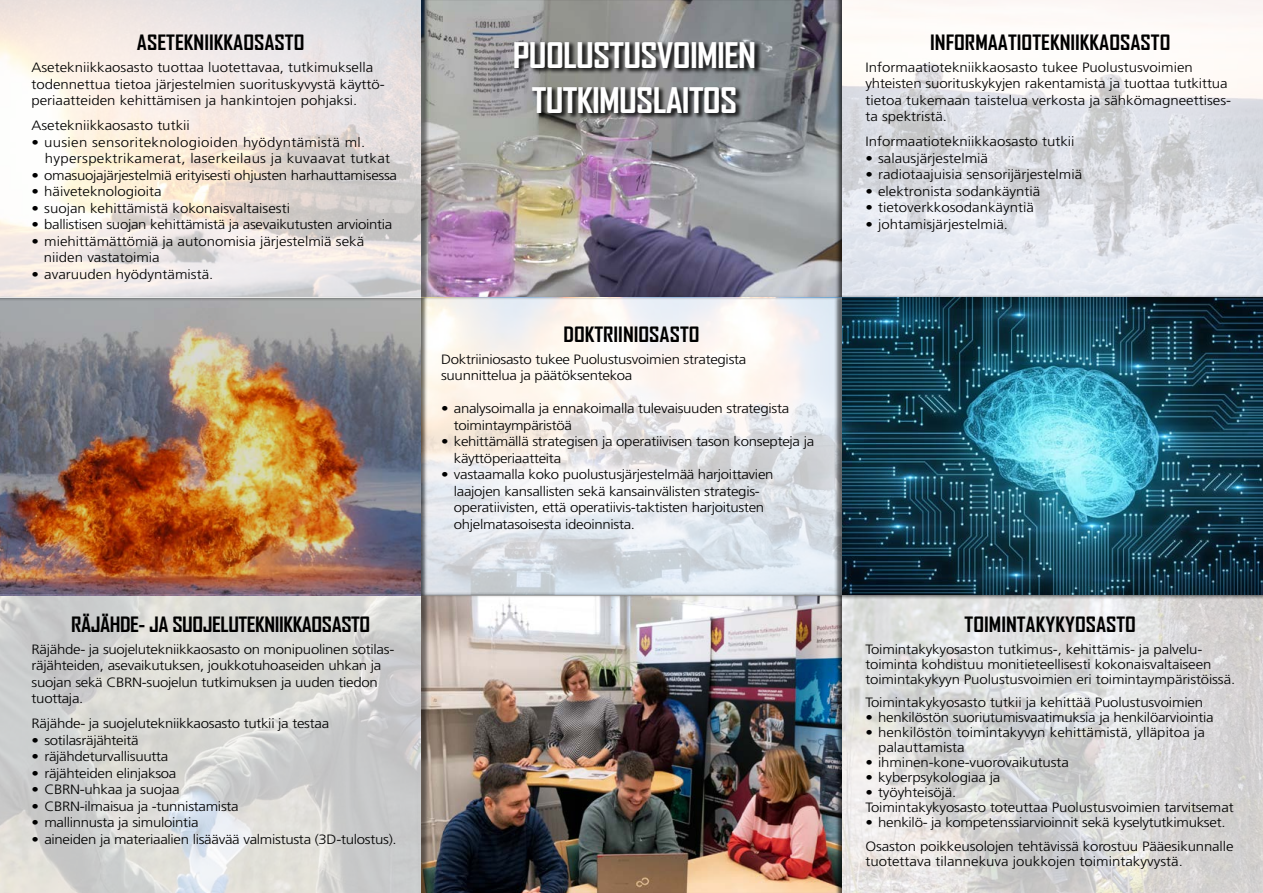
<style>
.page{position:relative;width:1263px;height:893px;background:#fff}
.page>*{position:absolute;margin:0;border:0;box-sizing:border-box;transform-origin:0 0}
.t1{font:700 33.75px/45px "Agency FB";letter-spacing:-.02em;color:#fff;text-align:center;scale:1.11 1}
.t2{font:700 20.25px "Agency FB";color:#000;scale:1.11 1}
.t3{font:700 20.25px "Agency FB";letter-spacing:-.02em;color:#000;scale:1.11 1}
.t4{font:300 13.5px/16.5px "Frutiger LT";letter-spacing:-.01em;color:#000;scale:1.11 1}
.t5{font:300 13.5px/16.5px "Frutiger LT";letter-spacing:.02em;color:#000;scale:1.11 1}
</style>
<div class="page">
<div style="left:408px;top:0;width:448px;height:300px;background:#000;opacity:.62"></div>
<div style="left:409px;top:585px;width:446px;height:308px;background:#000;opacity:.63"></div>
<svg style="left:842px;top:599px;width:421px;height:294px;background:#dbdbda"></svg>
<div style="left:0;top:592px;width:429px;height:301px;background:#000;opacity:.63"></div>
<svg style="left:0;top:595px;width:421px;height:298px;background:#d4d4d3"></svg>
<img style="left:0;top:301px;width:408px;height:293px">
<div style="left:514px;top:41px;width:248px;height:78px;background:#000;opacity:.75"></div>
<div style="left:0;top:0;width:429px;height:301px;background:#000;opacity:.63"></div>
<svg style="left:0;top:0;width:421px;height:298px;background:#ece5e1"></svg>
<div style="left:408px;top:288px;width:447px;height:309px;background:#000;opacity:.75"></div>
<svg style="left:842px;top:0;width:421px;height:295px"></svg>
<div style="left:834px;top:295px;width:429px;height:304px;background:#000;opacity:.54"></div>
<h2 class="t2" style="left:137px;top:30px;width:152px">ASETEKNIIKKAOSASTO</h2>
<p class="t4" style="left:31px;top:59px;width:320px">Asetekniikkaosasto tuottaa luotettavaa, tutkimuksella todennettua tietoa järjestelmien suorituskyvystä käyttö&shy;periaatteiden kehittämisen ja hankintojen pohjaksi.</p>
<p class="t4" style="left:31px;top:117px;width:144px">Asetekniikkaosasto tutkii</p>
<p class="t5" style="left:45px;top:134px;width:313px;text-indent:-13px">• uusien sensoriteknologioiden hyödyntämistä ml. hyperspektrikamerat, laserkeilaus ja kuvaavat tutkat</p>
<p class="t4" style="left:31px;top:167px;width:331px">• omasuojajärjestelmiä erityisesti ohjusten harhauttamisessa</p>
<p class="t4" style="left:31px;top:183px;width:119px">• häiveteknologioita</p>
<p class="t4" style="left:31px;top:200px;width:234px">• suojan kehittämistä kokonaisvaltaisesti</p>
<p class="t4" style="left:31px;top:216px;width:327px">• ballistisen suojan kehittämistä ja asevaikutusten arviointia</p>
<p class="t4" style="left:44px;top:233px;width:290px;text-indent:-13px">• miehittämättömiä ja autonomisia järjestelmiä sekä niiden vastatoimia</p>
<p class="t4" style="left:31px;top:266px;width:165px">• avaruuden hyödyntämistä.</p>
<h2 class="t3" style="left:71px;top:612px;width:271px">RÄJÄHDE- JA SUOJELUTEKNIIKKAOSASTO</h2>
<p class="t4" style="left:32px;top:641px;width:328px">Räjähde- ja suojelutekniikkaosasto on monipuolinen sotilas&shy;räjähteiden, asevaikutuksen, joukkotuhoaseiden uhkan ja suojan sekä CBRN-suojelun tutkimuksen ja uuden tiedon tuottaja.</p>
<p class="t4" style="left:32px;top:716px;width:270px">Räjähde- ja suojelutekniikkaosasto tutkii ja testaa</p>
<p class="t4" style="left:32px;top:732px;width:98px">• sotilasräjähteitä</p>
<p class="t4" style="left:32px;top:749px;width:125px">• räjähdeturvallisuutta</p>
<p class="t4" style="left:32px;top:765px;width:132px">• räjähteiden elinjaksoa</p>
<p class="t4" style="left:32px;top:782px;width:135px">• CBRN-uhkaa ja suojaa</p>
<p class="t4" style="left:32px;top:798px;width:188px">• CBRN-ilmaisua ja -tunnistamista</p>
<p class="t4" style="left:32px;top:815px;width:152px">• mallinnusta ja simulointia</p>
<p class="t4" style="left:32px;top:831px;width:330px">• aineiden ja materiaalien lisäävää valmistusta (3D-tulostus).</p>
<h1 class="t1" style="left:513px;top:32px;width:221px">PUOLUSTUSVOIMIEN<br>TUTKIMUSLAITOS</h1>
<h2 class="t2" style="left:563px;top:322px;width:124px">DOKTRIINIOSASTO</h2>
<p class="t4" style="left:441px;top:351px;width:277px">Doktriiniosasto tukee Puolustusvoimien strategista suunnittelua ja päätöksentekoa</p>
<p class="t4" style="left:454px;top:400px;width:304px;text-indent:-13px">• analysoimalla ja ennakoimalla tulevaisuuden strategista toimintaympäristöä</p>
<p class="t4" style="left:454px;top:433px;width:326px;text-indent:-13px">• kehittämällä strategisen ja operatiivisen tason konsepteja ja käyttöperiaatteita</p>
<p class="t4" style="left:454px;top:466px;width:290px;text-indent:-13px">• vastaamalla koko puolustusjärjestelmää harjoittavien laajojen kansallisten sekä kansainvälisten strategis&shy;operatiivisten, että operatiivis-taktisten harjoitusten ohjelmatasoisesta ideoinnista.</p>
<h2 class="t2" style="left:930px;top:30px;width:218px">INFORMAATIOTEKNIIKKAOSASTO</h2>
<p class="t4" style="left:865px;top:59px;width:331px">Informaatiotekniikkaosasto tukee Puolustusvoimien yhteisten suorituskykyjen rakentamista ja tuottaa tutkittua tietoa tukemaan taistelua verkosta ja sähkömagneettises&shy;ta spektristä.</p>
<p class="t4" style="left:865px;top:133px;width:190px">Informaatiotekniikkaosasto tutkii</p>
<p class="t4" style="left:865px;top:150px;width:112px">• salausjärjestelmiä</p>
<p class="t4" style="left:865px;top:166px;width:197px">• radiotaajuisia sensorijärjestelmiä</p>
<p class="t4" style="left:865px;top:183px;width:159px">• elektronista sodankäyntiä</p>
<p class="t4" style="left:865px;top:199px;width:153px">• tietoverkkosodankäyntiä</p>
<p class="t4" style="left:865px;top:216px;width:130px">• johtamisjärjestelmiä.</p>
<h2 class="t2" style="left:965px;top:612px;width:156px">TOIMINTAKYKYOSASTO</h2>
<p class="t4" style="left:865px;top:642px;width:335px;line-height:15px">Toimintakykyosaston tutkimus-, kehittämis- ja palvelu&shy;toiminta kohdistuu monitieteellisesti kokonaisvaltaiseen toimintakykyyn Puolustusvoimien eri toimintaympäristöissä.</p>
<p class="t4" style="left:865px;top:695px;width:306px">Toimintakykyosasto tutkii ja kehittää Puolustusvoimien</p>
<p class="t4" style="left:865px;top:710px;width:315px">• henkilöstön suoriutumisvaatimuksia ja henkilöarviointia</p>
<p class="t4" style="left:878px;top:725px;width:296px;line-height:15px;text-indent:-13px">• henkilöstön toimintakyvyn kehittämistä, ylläpitoa ja palauttamista</p>
<p class="t4" style="left:865px;top:755px;width:185px">• ihminen-kone-vuorovaikutusta</p>
<p class="t4" style="left:865px;top:770px;width:123px">• kyberpsykologiaa ja</p>
<p class="t4" style="left:865px;top:785px;width:333px;line-height:15px">• työyhteisöjä.<br>Toimintakykyosasto toteuttaa Puolustusvoimien tarvitsemat</p>
<p class="t4" style="left:865px;top:811px;width:333px;line-height:23.5px">• henkilö- ja kompetenssiarvioinnit sekä kyselytutkimukset.<br>Osaston poikkeusolojen tehtävissä korostuu Pääesikunnalle</p>
<p class="t4" style="left:865px;top:853px;width:288px">tuotettava tilannekuva joukkojen toimintakyvystä.</p>
</div>
